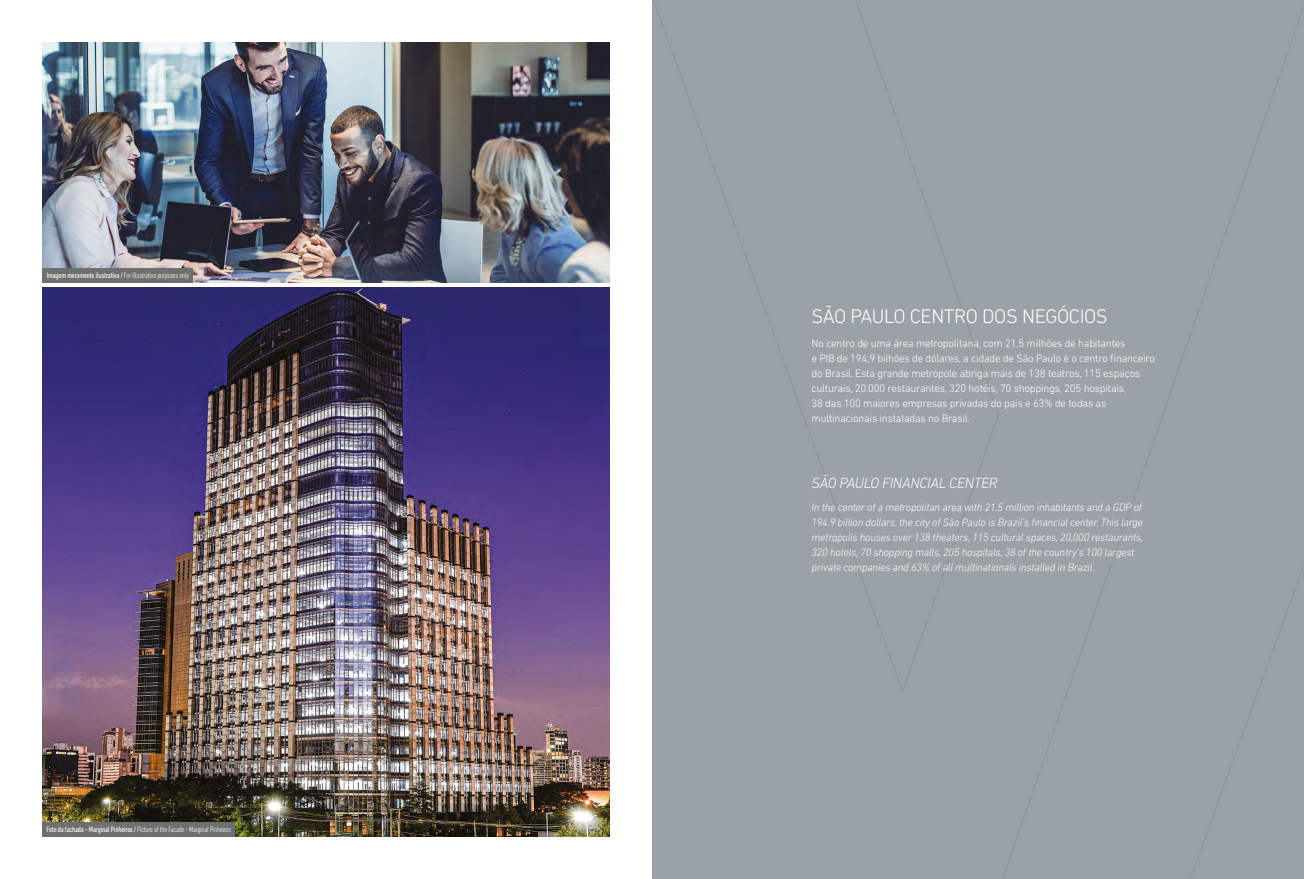
<style>
.page{position:relative;width:1304px;height:879px;background:#fff}
.page>*{position:absolute;margin:0;border:0;box-sizing:border-box;transform-origin:0 0}
.t1{font:300 20px "DIN Next LT Pro";letter-spacing:-.02em;color:#fff}
.t2{font:italic 300 15px "DIN Next LT Pro";letter-spacing:-.02em;color:#fff}
.t3{font:italic 300 11px/15px "DIN Next LT Pro";letter-spacing:-.02em;color:#fff}
.t4{font:300 11px/15px "DIN Next LT Pro";letter-spacing:-.02em;color:#fff}
.t5{font:300 condensed 8px "DIN Next LT Pro";letter-spacing:-.02em;color:#fff}
.t6{font:condensed 8px "DIN Next LT Pro";letter-spacing:-.02em;color:#fff}
.s1{font-weight:300}
.s2{font-weight:400}
</style>
<div class="page">
<img style="left:43px;top:288px;width:566px;height:548px">
<img style="left:43px;top:43px;width:566px;height:239px">
<div style="left:652px;top:0;width:652px;height:879px;background:#9ba2a7"></div>
<div style="left:43px;top:822px;width:192px;height:14px;background:#706f6f"></div>
<div style="left:43px;top:268px;width:150px;height:14px;background:#706f6f"></div>
<p class="t6" style="left:47px;top:271px;width:144px">Imagem meramente ilustrativa / <span class="s1">For illustrative purposes only</span></p>
<p class="t5" style="left:47px;top:825px;width:186px"><span class="s2">Foto da fachada - Marginal Pinheiros /</span> Picture of the Facade - Marginal Pinheiros</p>
<h1 class="t1" style="left:812px;top:305px;width:298px">SÃO PAULO CENTRO DOS NEGÓCIOS</h1>
<p class="t4" style="left:812px;top:336px;width:345px">No centro de uma área metropolitana, com 21,5 milhões de habitantes<br>e PIB de 194,9 bilhões de dólares, a cidade de São Paulo é o centro financeiro do Brasil. Esta grande metrópole abriga mais de 138 teatros, 115 espaços culturais, 20.000 restaurantes, 320 hotéis, 70 shoppings, 205 hospitais,<br>38 das 100 maiores empresas privadas do país e 63% de todas as multinacionais instaladas no Brasil.</p>
<h2 class="t2" style="left:812px;top:474px;width:188px">SÃO PAULO FINANCIAL CENTER</h2>
<p class="t3" style="left:812px;top:499px;width:333px">In the center of a metropolitan area with 21.5 million inhabitants and a GDP of 194.9 billion dollars, the city of São Paulo is Brazil’s financial center. This large metropolis houses over 138 theaters, 115 cultural spaces, 20,000 restaurants, 320 hotels, 70 shopping malls, 205 hospitals, 38 of the country’s 100 largest private companies and 63% of all multinationals installed in Brazil.</p>
</div>
